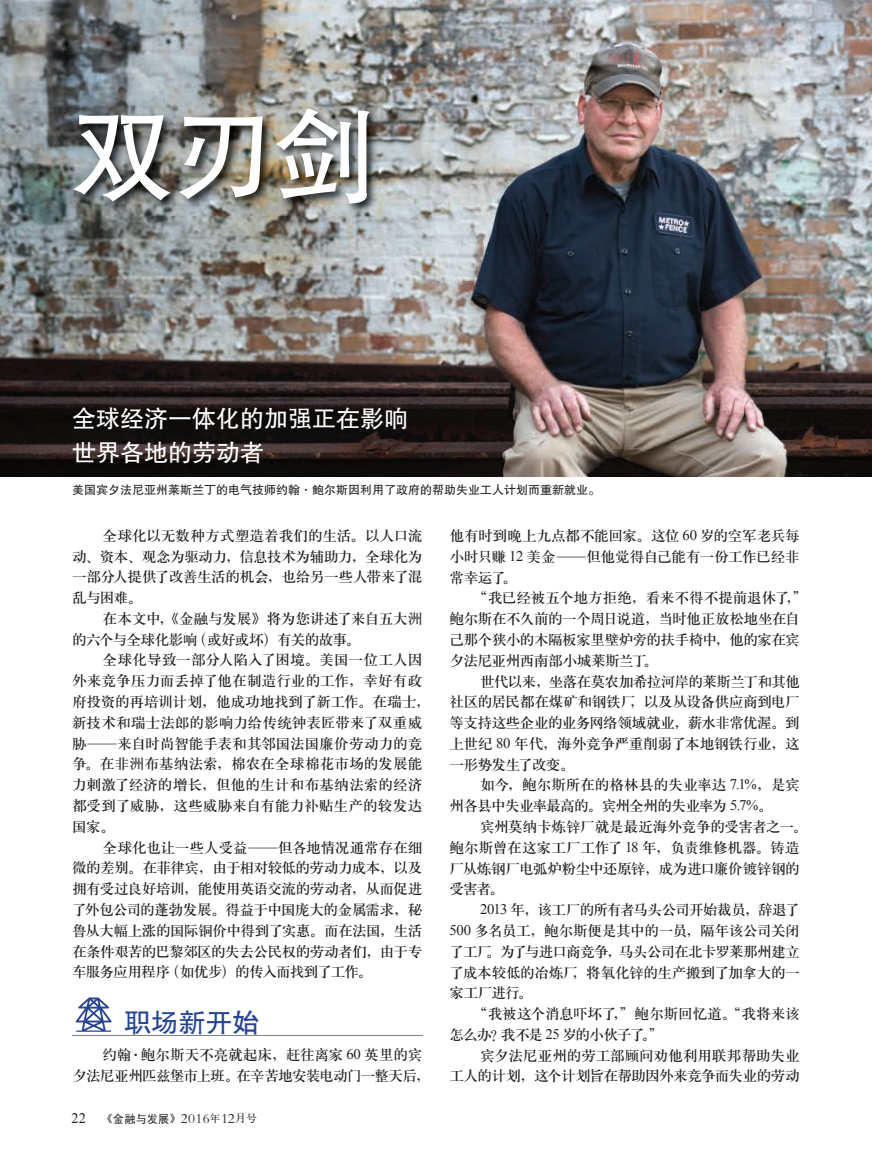
<style>
.page{position:relative;width:872px;height:1170px;background:#fff}
.page>*{position:absolute;margin:0;border:0;box-sizing:border-box;transform-origin:0 0}
.t1{font:105px "FZHTJW GB1 0";color:#fff}
.t2{font:27px "FZHTJW GB1 0";color:#264392}
.t3{font:24px/34.5px "FZHTJW GB1 0";color:#fff}
.t4{font:14.7px/20.7px "H Ya 3 gj";letter-spacing:-.03em;color:#231f20}
.t5{font:14.7px/20.9px "H Ya 3 gj";letter-spacing:-.005em;color:#231f20}
.t6{font:14.25px "FZBSJW GB1 0";letter-spacing:.02em;color:#231f20}
.t7{font:12px "FZHTJW GB1 0";color:#231f20}
.s1{font-family:"FZKTJW GB1 0"}
.s2{font-family:"Times New Roman"}
.s3{font-family:"Times New Roman";font-size:14.55px}
.s4{font-family:"FZHTJW GB1 0";font-size:10.05px}
.s5{font-family:"Sim Hei";font-size:11.55px}
.s6{font-family:"FZS3 JW GB1 0";font-size:10.2px}
.s7{font-family:"FZS3 JW GB1 0";font-size:10.65px}
</style>
<div class="page">
<img style="left:0;top:0;width:872px;height:477px">
<hr style="left:72px;top:1034px;width:350px;height:1px;background:#808285">
<svg style="left:76px;top:997px;width:36px;height:34px"></svg>
<img style="left:71px;top:106px;width:309px;height:109px">
<h1 class="t1" style="left:70px;top:98px;width:309px">双刃剑</h1>
<h3 class="t3" style="left:72px;top:402px;width:337px">全球经济一体化的加强正在影响世界各地的劳动者</h3>
<p class="t7" style="left:72px;top:483px;width:529px">美国宾夕法尼亚州莱斯兰丁的电气技师约翰<span class="s1">·</span>鲍尔斯因利用了政府的帮助失业工人计划而重新就业。</p>
<p class="t4" style="left:72px;top:525px;width:352px;text-align:justify;text-indent:31px">全球化以无数种方式塑造着我们的生活。以人口流动、资本、观念为驱动力，信息技术为辅助力，全球化为一部分人提供了改善生活的机会，也给另一些人带来了混乱与困难。</p>
<p class="t4" style="left:72px;top:608px;width:352px;text-indent:31px">在本文中，《金融与发展》将为您讲述了来自五大洲的六个与全球化影响（或好或坏）有关的故事。</p>
<p class="t5" style="left:72px;top:649px;width:359px;text-indent:31px">全球化导致一部分人陷入了困境。美国一位工人因外来竞争压力而丢掉了他在制造行业的工作，幸好有政府投资的再培训计划，他成功地找到了新工作。在瑞士，新技术和瑞士法郎的影响力给传统钟表匠带来了双重威胁<span class="s1">—</span>来自时尚智能手表和其邻国法国廉价劳动力的竞争。在非洲布基纳法索，棉农在全球棉花市场的发展能力刺激了经济的增长，但他的生计和布基纳法索的经济都受到了威胁，这些威胁来自有能力补贴生产的较发达国家。</p>
<p class="t4" style="left:72px;top:836px;width:352px;text-align:justify;text-indent:31px">全球化也让一些人受益<span class="s1">—</span>但各地情况通常存在细微的差别。在菲律宾，由于相对较低的劳动力成本，以及拥有受过良好培训，能使用英语交流的劳动者，从而促进了外包公司的蓬勃发展。得益于中国庞大的金属需求，秘鲁从大幅上涨的国际铜价中得到了实惠。而在法国，生活在条件艰苦的巴黎郊区的失去公民权的劳动者们，由于专车服务应用程序（如优步）的传入而找到了工作。</p>
<h2 class="t2" style="left:124px;top:1008px;width:136px">职场新开始</h2>
<p class="t4" style="left:72px;top:1044px;width:359px;text-indent:31px">约翰<span class="s1">·</span>鲍尔斯天不亮就起床，赶往离家 <span class="s2">60</span> 英里的宾夕法尼亚州匹兹堡市上班。在辛苦地安装电动门一整天后，</p>
<p class="t6" style="left:72px;top:1110px;width:187px"><span class="s3">22</span> <span class="s4">《</span><span class="s5">金融与发展</span><span class="s4">》</span> 2016<span class="s6">年</span>12<span class="s7">月号</span></p>
<p class="t4" style="left:449px;top:525px;width:352px;text-align:justify">他有时到晚上九点都不能回家。这位 <span class="s2">60</span> 岁的空军老兵每小时只赚 <span class="s2">12</span> 美金<span class="s1">—</span>但他觉得自己能有一份工作已经非常幸运了。</p>
<p class="t4" style="left:449px;top:587px;width:359px;text-indent:23px">“我已经被五个地方拒绝，看来不得不提前退休了，”鲍尔斯在不久前的一个周日说道，当时他正放松地坐在自己那个狭小的木隔板家里壁炉旁的扶手椅中，他的家在宾夕法尼亚州西南部小城莱斯兰丁。</p>
<p class="t4" style="left:449px;top:670px;width:352px;text-align:justify;text-indent:31px">世代以来，坐落在莫农加希拉河岸的莱斯兰丁和其他社区的居民都在煤矿和钢铁厂，以及从设备供应商到电厂等支持这些企业的业务网络领域就业，薪水非常优渥。到上世纪 <span class="s2">80</span> 年代，海外竞争严重削弱了本地钢铁行业，这一形势发生了改变。</p>
<p class="t4" style="left:449px;top:774px;width:352px;text-indent:31px">如今，鲍尔斯所在的格林县的失业率达 <span class="s2">7.1%</span>，是宾州各县中失业率最高的。宾州全州的失业率为 <span class="s2">5.7%</span>。</p>
<p class="t4" style="left:449px;top:816px;width:359px;text-indent:31px">宾州莫纳卡炼锌厂就是最近海外竞争的受害者之一。鲍尔斯曾在这家工厂工作了 <span class="s2">18</span> 年，负责维修机器。铸造厂从炼钢厂电弧炉粉尘中还原锌，成为进口廉价镀锌钢的受害者。</p>
<p class="t4" style="left:449px;top:899px;width:352px;text-align:justify;text-indent:31px"><span class="s2">2013</span> 年，该工厂的所有者马头公司开始裁员，辞退了<span class="s2">500</span> 多名员工，鲍尔斯便是其中的一员，隔年该公司关闭了工厂。为了与进口商竞争，马头公司在北卡罗莱那州建立了成本较低的冶炼厂，将氧化锌的生产搬到了加拿大的一家工厂进行。</p>
<p class="t4" style="left:449px;top:1003px;width:352px;text-indent:23px">“我被这个消息吓坏了，”鲍尔斯回忆道。“我将来该怎么办？我不是 <span class="s2">25</span> 岁的小伙子了。”</p>
<p class="t4" style="left:449px;top:1044px;width:352px;text-align:right">宾夕法尼亚州的劳工部顾问劝他利用联邦帮助失业<br>工人的计划，这个计划旨在帮助因外来竞争而失业的劳动</p>
</div>
